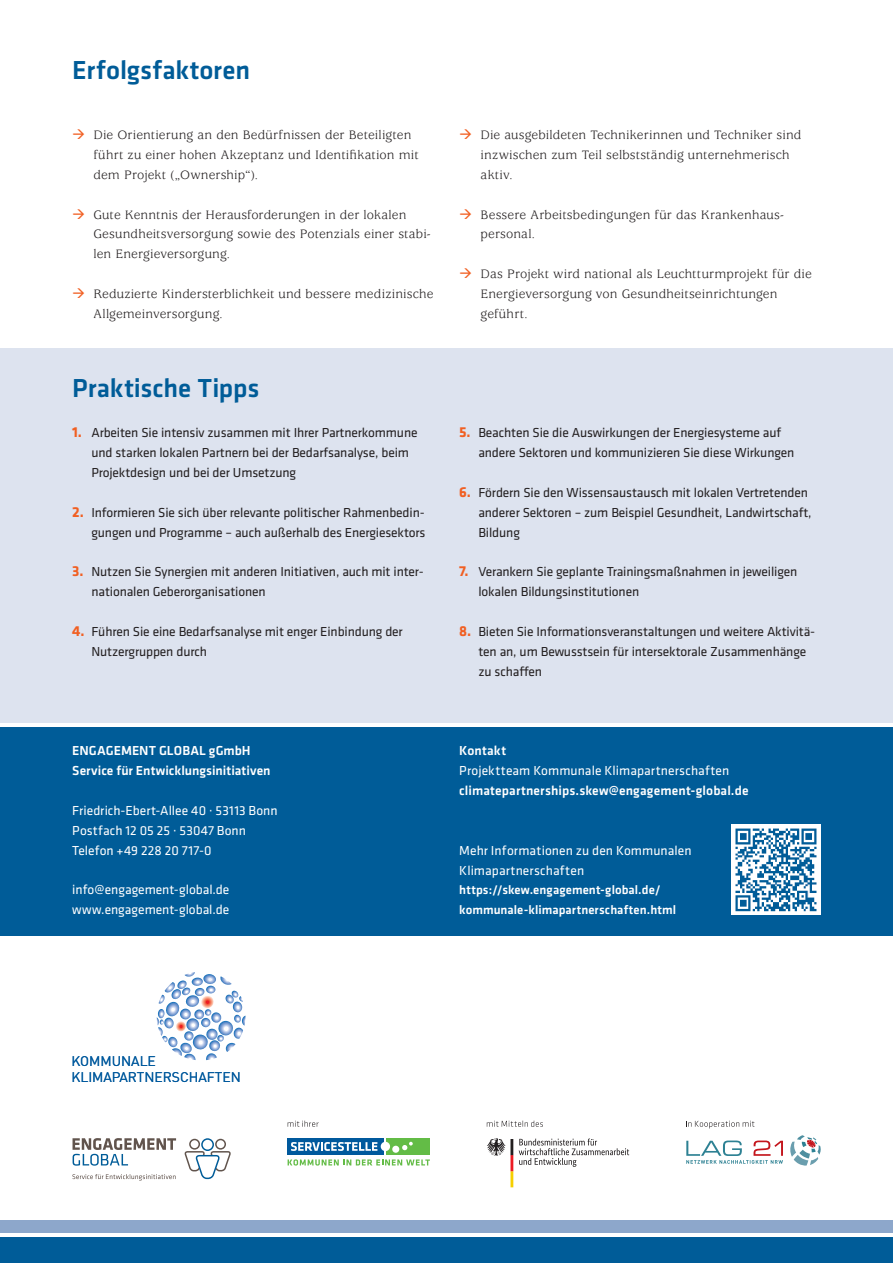
<style>
.page{position:relative;width:893px;height:1263px;background:#fff}
.page>*{position:absolute;margin:0;border:0;box-sizing:border-box;transform-origin:0 0}
.t1{font:500 27px "Klavika";letter-spacing:-.005em;color:#005c98}
.t2{font:13.8px/16.6px "DINOT";color:#00599d}
.Copy_Usher_9_pt{font:13.5px/19.8px "Klavika";letter-spacing:-.01em;color:#231f20}
.Copy_Usher_9_pt-2{font:13.5px/19.8px "Usherwood Std";letter-spacing:.01em;color:#231f20}
.t3{font:13.5px/19.8px "Klavika";letter-spacing:.005em;color:#fff}
.t4{font:500 13.5px/19.8px "Klavika";letter-spacing:.005em;color:#fff}
.t5{font:500 12.75px/20px "Klavika";letter-spacing:.01em;color:#fff}
.s1{color:#f15f22}
.s2{font-weight:700;font-size:15px;color:#f15f22}
.s3{font-weight:400}
</style>
<div class="page">
<div style="left:0;top:1237px;width:893px;height:26px;background:#005c98"></div>
<div style="left:0;top:1220px;width:893px;height:13px;background:#8da7cb"></div>
<div style="left:0;top:727px;width:893px;height:208px;background:#005c98"></div>
<img style="left:731px;top:825px;width:90px;height:89px">
<div style="left:0;top:349px;width:893px;height:374px;background:#dde3ef"></div>
<svg style="left:686px;top:1121px;width:68px;height:7px"></svg>
<div style="left:288px;top:1138px;width:96px;height:17px;background:#00599d"></div>
<svg style="left:291px;top:1142px;width:86px;height:9px"></svg>
<svg style="left:288px;top:1159px;width:142px;height:6px"></svg>
<div style="left:386px;top:1138px;width:44px;height:17px;background:#63bc46"></div>
<div style="left:381px;top:1142px;width:9px;height:9px;background:#fff;border-radius:50%"></div>
<div style="left:392px;top:1146px;width:7px;height:7px;background:#fff;border-radius:50%"></div>
<svg style="left:402px;top:1142px;width:11px;height:8px"></svg>
<svg style="left:487px;top:1120px;width:56px;height:7px"></svg>
<svg style="left:288px;top:1120px;width:31px;height:7px"></svg>
<svg style="left:184px;top:1138px;width:47px;height:41px"></svg>
<svg style="left:73px;top:1138px;width:103px;height:28px"></svg>
<svg style="left:72px;top:1174px;width:104px;height:6px"></svg>
<svg style="left:519px;top:1138px;width:110px;height:29px"></svg>
<svg style="left:487px;top:1138px;width:26px;height:49px"></svg>
<svg style="left:157px;top:972px;width:88px;height:88px"></svg>
<svg style="left:686px;top:1140px;width:97px;height:24px"></svg>
<svg style="left:790px;top:1135px;width:31px;height:30px"></svg>
<h1 class="t1" style="left:72px;top:56px;width:179px">Erfolgsfaktoren</h1>
<p class="Copy_Usher_9_pt-2" style="left:94px;top:125px;width:327px;text-indent:-21px"><span class="s1">→</span> Die Orientierung an den Bedürfnissen der Beteiligten führt zu einer hohen Akzeptanz und Identifikation mit dem Projekt („Ownership“).</p>
<p class="Copy_Usher_9_pt-2" style="left:94px;top:205px;width:339px;text-indent:-21px"><span class="s1">→</span> Gute Kenntnis der Herausforderungen in der lokalen<br>Gesundheitsversorgung sowie des Potenzials einer stabi&shy;len Energieversorgung.</p>
<p class="Copy_Usher_9_pt-2" style="left:94px;top:284px;width:341px;text-indent:-21px"><span class="s1">→</span> Reduzierte Kindersterblichkeit und bessere medizinische<br>Allgemeinversorgung.</p>
<p class="t1" style="left:72px;top:374px;width:189px">Praktische Tipps</p>
<p class="Copy_Usher_9_pt" style="left:91px;top:423px;width:328px;text-indent:-19px"><span class="s2">1.</span> Arbeiten Sie intensiv zusammen mit Ihrer Partnerkommune und starken lokalen Partnern bei der Bedarfsanalyse, beim<br>Projektdesign und bei der Umsetzung</p>
<p class="Copy_Usher_9_pt" style="left:72px;top:503px;width:355px;text-align:right"><span class="s2">2.</span> Informieren Sie sich über relevante politischer Rahmenbedin&shy;gungen und Programme – auch außerhalb des Energiesektors</p>
<p class="Copy_Usher_9_pt" style="left:91px;top:562px;width:334px;text-indent:-19px"><span class="s2">3.</span> Nutzen Sie Synergien mit anderen Initiativen, auch mit inter&shy;nationalen Geberorganisationen</p>
<p class="Copy_Usher_9_pt" style="left:91px;top:622px;width:313px;text-indent:-19px"><span class="s2">4.</span> Führen Sie eine Bedarfsanalyse mit enger Einbindung der<br>Nutzergruppen durch</p>
<p class="Copy_Usher_9_pt-2" style="left:480px;top:125px;width:322px;text-indent:-21px"><span class="s1">→</span> Die ausgebildeten Technikerinnen und Techniker sind inzwischen zum Teil selbstständig unternehmerisch aktiv.</p>
<p class="Copy_Usher_9_pt-2" style="left:480px;top:205px;width:304px;text-indent:-21px"><span class="s1">→</span> Bessere Arbeitsbedingungen für das Krankenhaus&shy;personal.</p>
<p class="Copy_Usher_9_pt-2" style="left:480px;top:265px;width:333px;text-indent:-21px"><span class="s1">→</span> Das Projekt wird national als Leuchtturmprojekt für die<br>Energieversorgung von Gesundheitseinrichtungen geführt.</p>
<p class="Copy_Usher_9_pt" style="left:478px;top:423px;width:318px;text-indent:-19px"><span class="s2">5.</span> Beachten Sie die Auswirkungen der Energiesysteme auf andere Sektoren und kommunizieren Sie diese Wirkungen</p>
<p class="Copy_Usher_9_pt" style="left:478px;top:483px;width:335px;text-indent:-19px"><span class="s2">6.</span> Fördern Sie den Wissensaustausch mit lokalen Vertretenden anderer Sektoren – zum Beispiel Gesundheit, Landwirtschaft,<br>Bildung</p>
<p class="Copy_Usher_9_pt" style="left:478px;top:562px;width:320px;text-indent:-19px"><span class="s2">7.</span> Verankern Sie geplante Trainingsmaßnahmen in jeweiligen lokalen Bildungsinstitutionen</p>
<p class="Copy_Usher_9_pt" style="left:478px;top:622px;width:338px;text-indent:-19px"><span class="s2">8.</span> Bieten Sie Informationsveranstaltungen und weitere Aktivitä&shy;ten an, um Bewusstsein für intersektorale Zusammenhänge zu schaffen</p>
<p class="t4" style="left:72px;top:741px;width:200px">ENGAGEMENT GLOBAL gGmbH<br>Service für Entwicklungsinitiativen</p>
<p class="t3" style="left:72px;top:801px;width:207px">Friedrich-Ebert-Allee 40 · 53113 Bonn<br>Postfach 12 05 25 · 53047 Bonn<br>Telefon +49 228 20 717-0</p>
<p class="t3" style="left:72px;top:880px;width:159px">info@engagement-global.de www.engagement-global.de</p>
<p class="t4" style="left:459px;top:741px;width:291px">Kontakt<br><span class="s3">Projektteam Kommunale Klimapartnerschaften </span>climatepartnerships.skew@engagement-global.de</p>
<p class="t3" style="left:459px;top:840px;width:234px">Mehr Informationen zu den Kommunalen<br>Klimapartnerschaften</p>
<p class="t5" style="left:459px;top:880px;width:218px">https://skew.engagement-global.de/ kommunale-klimapartnerschaften.html</p>
<p class="t2" style="left:71px;top:1052px;width:171px">KOMMUNALE<br>KLIMAPARTNERSCHAFTEN</p>
</div>
